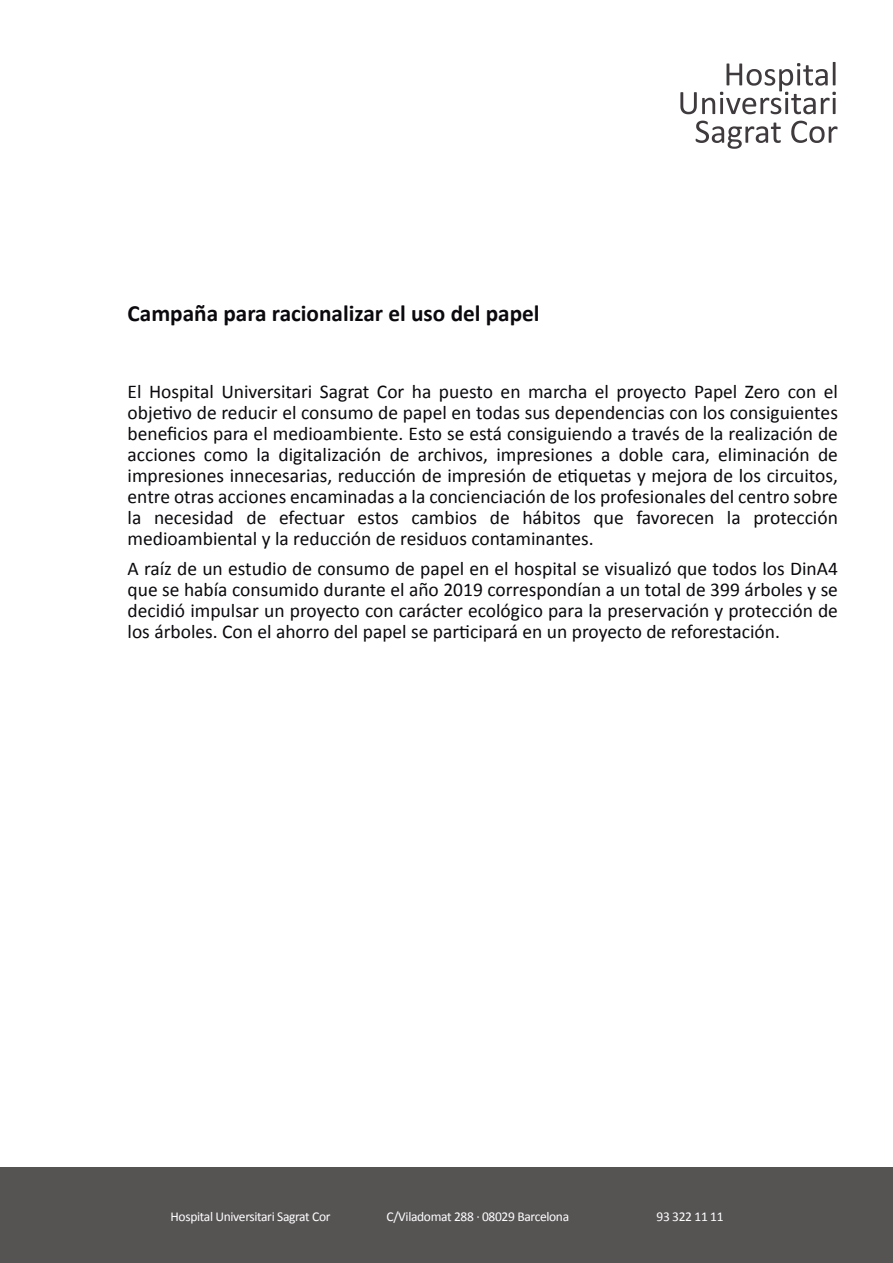
<style>
.page{position:relative;width:893px;height:1263px;background:#fff}
.page>*{position:absolute;margin:0;border:0;box-sizing:border-box;transform-origin:0 0}
.t1{font:700 23.25px "Calibri";color:#0b090d}
.t2{font:19.5px/21px "Calibri";color:#0b090d;text-align:justify}
.t3{font:13.5px "Calibri";letter-spacing:-.025em;color:#fff}
</style>
<div class="page">
<div style="left:0;top:1167px;width:893px;height:96px;background:#565353"></div>
<svg style="left:680px;top:62px;width:156px;height:52px"></svg>
<svg style="left:696px;top:121px;width:85px;height:28px"></svg>
<svg style="left:791px;top:121px;width:46px;height:22px"></svg>
<p class="t1" style="left:128px;top:299px;width:414px">Campaña para racionalizar el uso del papel</p>
<p class="t2" style="left:128px;top:381px;width:712px">El Hospital Universitari Sagrat Cor ha puesto en marcha el proyecto Papel Zero con el objetivo de reducir el consumo de papel en todas sus dependencias con los consiguientes beneficios para el medioambiente. Esto se está consiguiendo a través de la realización de acciones como la digitalización de archivos, impresiones a doble cara, eliminación de impresiones innecesarias, reducción de impresión de etiquetas y mejora de los circuitos, entre otras acciones encaminadas a la concienciación de los profesionales del centro sobre la necesidad de efectuar estos cambios de hábitos que favorecen la protección medioambiental y la reducción de residuos contaminantes.</p>
<p class="t2" style="left:128px;top:558px;width:712px">A raíz de un estudio de consumo de papel en el hospital se visualizó que todos los DinA4 que se había consumido durante el año 2019 correspondían a un total de 399 árboles y se decidió impulsar un proyecto con carácter ecológico para la preservación y protección de los árboles. Con el ahorro del papel se participará en un proyecto de reforestación.</p>
<p class="t3" style="left:171px;top:1208px;width:161px">Hospital Universitari Sagrat Cor</p>
<p class="t3" style="left:387px;top:1208px;width:184px">C/Viladomat 288 · 08029 Barcelona</p>
<p class="t3" style="left:656px;top:1208px;width:69px">93 322 11 11</p>
</div>
